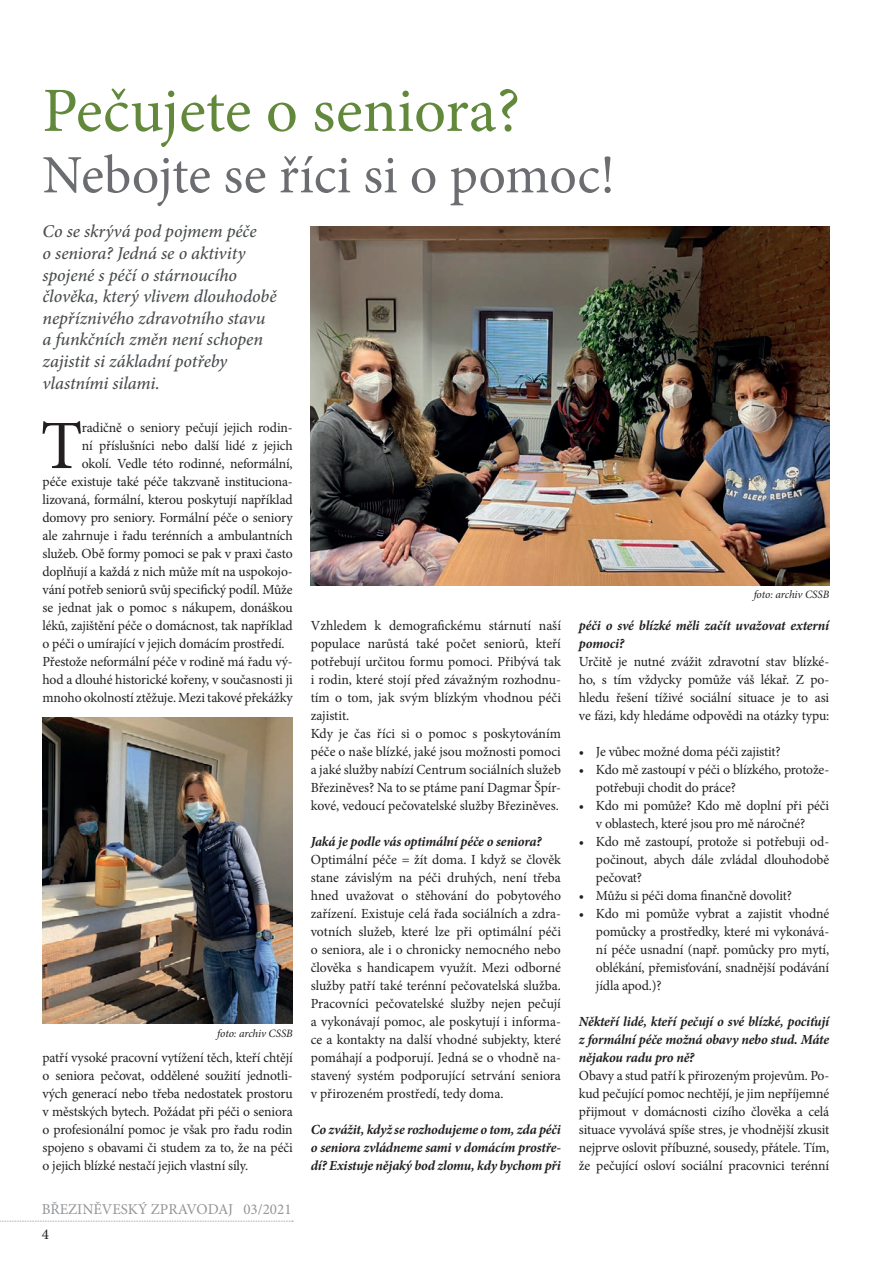
<style>
.page{position:relative;width:893px;height:1263px;background:#fff}
.page>*{position:absolute;margin:0;border:0;box-sizing:border-box;transform-origin:0 0}
.t1{font:69.3px "Minion Pro";color:#231f20}
.t2{font:63px "Minion Pro";color:#62893b}
.t3{font:54px "Minion Pro";color:#6c6d70}
.t4{font:italic 500 18px/21.6px "Minion Pro";letter-spacing:-.005em;color:#494c4e}
.t5{font:15px "Minion Pro";color:#939598}
.t6{font:15px "Minion Pro";color:#231f20}
.t7{font:13.95px/18px "Minion Pro";letter-spacing:-.01em;color:#231f20;text-align:justify}
.t8{font:italic 700 13.95px/18px "Minion Pro";letter-spacing:-.015em;color:#231f20;text-align:justify}
.t9{font:italic 11.25px "Minion Pro";letter-spacing:-.01em;color:#231f20}
</style>
<div class="page">
<svg style="left:0;top:1221px;width:293px;height:1px"></svg>
<img style="left:311px;top:226px;width:518px;height:359px">
<img style="left:43px;top:717px;width:250px;height:307px">
<h2 class="t2" style="left:42px;top:69px;width:479px">Pečujete o seniora?</h2>
<h3 class="t3" style="left:42px;top:139px;width:574px">Nebojte se říci si o pomoc!</h3>
<p class="t4" style="left:43px;top:221px;width:236px">Co se skrývá pod pojmem péče<br>o seniora? Jedná se o aktivity spojené s péčí o stárnoucího člověka, který vlivem dlouhodobě nepříznivého zdravotního stavu a funkčních změn není schopen zajistit si základní potřeby vlastními silami.</p>
<h1 class="t1" style="left:41px;top:399px;width:43px">T</h1>
<p class="t7" style="left:82px;top:419px;width:212px">radičně o seniory pečují jejich rodin-</p>
<p class="t7" style="left:82px;top:437px;width:212px">ní příslušníci nebo další lidé z jejich</p>
<p class="t7" style="left:82px;top:455px;width:212px">okolí. Vedle této rodinné, neformální,</p>
<p class="t7" style="left:43px;top:473px;width:252px">péče existuje také péče takzvaně instituciona-</p>
<p class="t7" style="left:43px;top:491px;width:252px">lizovaná, formální, kterou poskytují například</p>
<p class="t7" style="left:43px;top:509px;width:252px">domovy pro seniory. Formální péče o seniory</p>
<p class="t7" style="left:43px;top:527px;width:252px">ale zahrnuje i řadu terénních a ambulantních</p>
<p class="t7" style="left:43px;top:545px;width:252px">služeb. Obě formy pomoci se pak v praxi často</p>
<p class="t7" style="left:43px;top:563px;width:252px">doplňují a každá z nich může mít na uspokojo-</p>
<p class="t7" style="left:43px;top:581px;width:252px">vání potřeb seniorů svůj specifický podíl. Může</p>
<p class="t7" style="left:43px;top:599px;width:252px">se jednat jak o pomoc s nákupem, donáškou</p>
<p class="t7" style="left:43px;top:617px;width:252px">léků, zajištění péče o domácnost, tak například</p>
<p class="t7" style="left:43px;top:635px;width:244px">o péči o umírající v jejich domácím prostředí.</p>
<p class="t7" style="left:43px;top:653px;width:252px">Přestože neformální péče v rodině má řadu vý-</p>
<p class="t7" style="left:43px;top:671px;width:252px">hod a dlouhé historické kořeny, v současnosti ji</p>
<p class="t7" style="left:43px;top:689px;width:252px">mnoho okolností ztěžuje. Mezi takové překážky</p>
<p class="t9" style="left:217px;top:1025px;width:77px">foto: archiv CSSB</p>
<p class="t7" style="left:43px;top:1049px;width:252px">patří vysoké pracovní vytížení těch, kteří chtějí o seniora pečovat, oddělené soužití jednotli&shy;vých generací nebo třeba nedostatek prostoru v městských bytech. Požádat při péči o seniora o profesionální pomoc je však pro řadu rodin spojeno s obavami či studem za to, že na péči o jejich blízké nestačí jejich vlastní síly.</p>
<p class="t5" style="left:42px;top:1199px;width:251px">BŘEZINĚVESKÝ ZPRAVODAJ 03/2021</p>
<p class="t6" style="left:42px;top:1224px;width:9px">4</p>
<p class="t7" style="left:311px;top:617px;width:252px;text-align:left">Vzhledem k demografickému stárnutí naší populace narůstá také počet seniorů, kteří potřebují určitou formu pomoci. Přibývá tak i rodin, které stojí před závažným rozhodnu&shy;tím o tom, jak svým blízkým vhodnou péči zajistit.<br>Kdy je čas říci si o pomoc s poskytováním péče o naše blízké, jaké jsou možnosti pomoci a jaké služby nabízí Centrum sociálních služeb Březiněves? Na to se ptáme paní Dagmar Špír&shy;kové, vedoucí pečovatelské služby Březiněves.</p>
<p class="t8" style="left:311px;top:832px;width:232px">Jaká je podle vás optimální péče o seniora?</p>
<p class="t7" style="left:311px;top:851px;width:252px">Optimální péče = žít doma. I když se člověk stane závislým na péči druhých, není třeba hned uvažovat o stěhování do pobytového zařízení. Existuje celá řada sociálních a zdra&shy;votních služeb, které lze při optimální péči o seniora, ale i o chronicky nemocného nebo člověka s handicapem využít. Mezi odborné služby patří také terénní pečovatelská služba.<br>Pracovníci pečovatelské služby nejen pečují a vykonávají pomoc, ale poskytují i informa&shy;ce a kontakty na další vhodné subjekty, které pomáhají a podporují. Jedná se o vhodně na&shy;stavený systém podporující setrvání seniora v přirozeném prostředí, tedy doma.</p>
<p class="t8" style="left:311px;top:1120px;width:252px">Co zvážit, když se rozhodujeme o tom, zda péči o seniora zvládneme sami v domácím prostře&shy;dí? Existuje nějaký bod zlomu, kdy bychom při</p>
<p class="t9" style="left:754px;top:587px;width:77px">foto: archiv CSSB</p>
<p class="t8" style="left:579px;top:616px;width:252px">péči o své blízké měli začít uvažovat externí pomoci?</p>
<p class="t7" style="left:579px;top:653px;width:252px">Určitě je nutné zvážit zdravotní stav blízké&shy;ho, s tím vždycky pomůže váš lékař. Z po&shy;hledu řešení tíživé sociální situace je to asi ve fázi, kdy hledáme odpovědi na otázky typu:</p>
<p class="t7" style="left:579px;top:743px;width:203px">• Je vůbec možné doma péči zajistit?</p>
<p class="t7" style="left:596px;top:761px;width:235px;text-indent:-17px">• Kdo mě zastoupí v péči o blízkého, protože&shy;potřebuji chodit do práce?</p>
<p class="t7" style="left:579px;top:797px;width:252px;text-align:center">• Kdo mi pomůže? Kdo mě doplní při péči v oblastech, které jsou pro mě náročné?</p>
<p class="t7" style="left:596px;top:833px;width:235px;text-indent:-17px">• Kdo mě zastoupí, protože si potřebuji od&shy;počinout, abych dále zvládal dlouhodobě pečovat?</p>
<p class="t7" style="left:579px;top:887px;width:214px">• Můžu si péči doma finančně dovolit?</p>
<p class="t7" style="left:596px;top:905px;width:235px;text-indent:-17px">• Kdo mi pomůže vybrat a zajistit vhodné pomůcky a prostředky, které mi vykonává&shy;ní péče usnadní (např. pomůcky pro mytí, oblékání, přemisťování, snadnější podávání jídla apod.)?</p>
<p class="t8" style="left:579px;top:1012px;width:252px">Někteří lidé, kteří pečují o své blízké, pociťují z formální péče možná obavy nebo stud. Máte nějakou radu pro ně?</p>
<p class="t7" style="left:579px;top:1067px;width:252px">Obavy a stud patří k přirozeným projevům. Po&shy;kud pečující pomoc nechtějí, je jim nepříjemné přijmout v domácnosti cizího člověka a celá situace vyvolává spíše stres, je vhodnější zkusit nejprve oslovit příbuzné, sousedy, přátele. Tím, že pečující osloví sociální pracovnici terénní</p>
</div>
